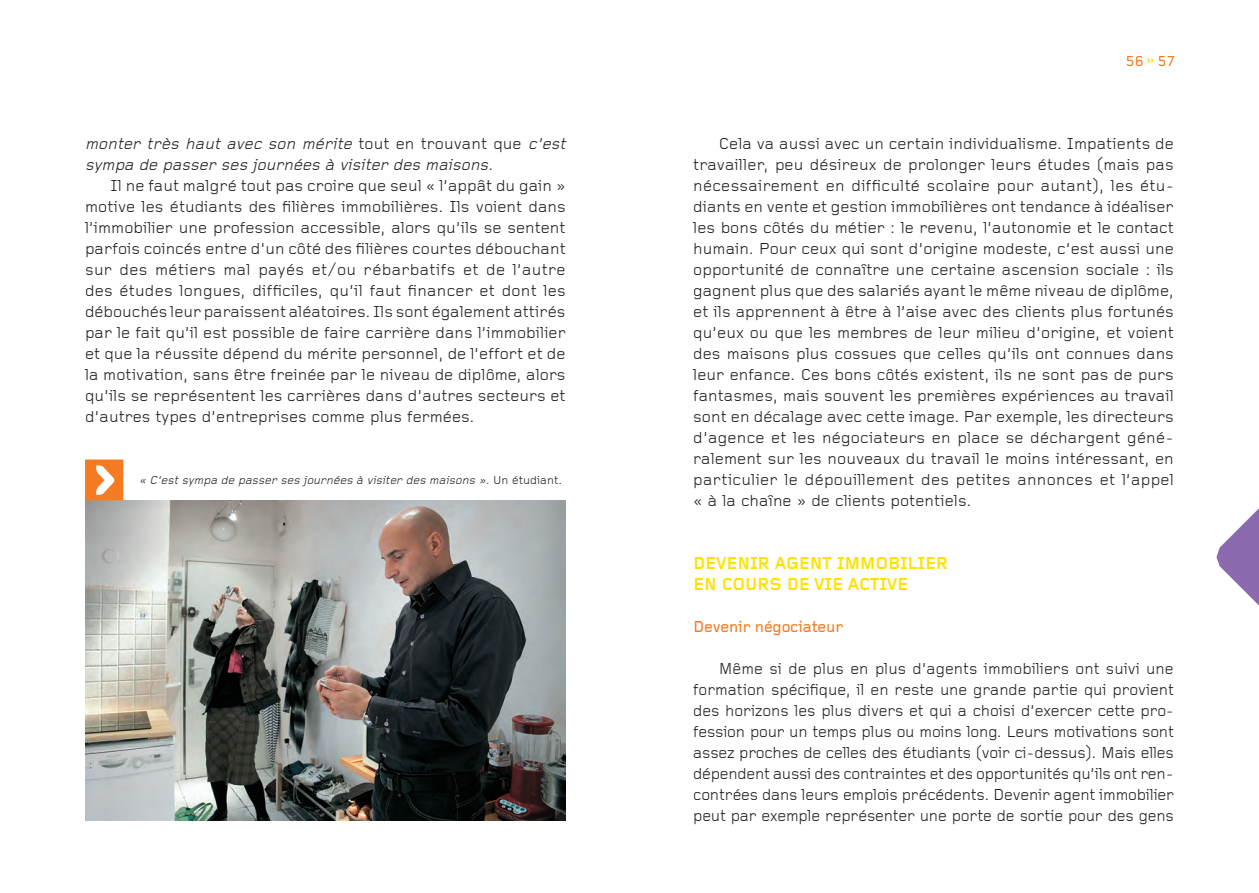
<style>
.page{position:relative;width:1259px;height:893px;background:#fff}
.page>*{position:absolute;margin:0;border:0;box-sizing:border-box;transform-origin:0 0}
.t1{font:700 18px/21px "Foundry Gridnik";letter-spacing:-.015em;color:#ffe101}
.t2{font:16.5px/21px "Foundry Gridnik";color:#231f20;text-align:justify}
.t3{font:italic 16.5px/21px "Foundry Gridnik";color:#231f20}
.t4{font:500 16.5px "Foundry Gridnik";letter-spacing:-.015em;color:#f47b21}
.t5{font:500 15px "Foundry Gridnik";color:#f47b21}
.t6{font:italic 12px "Foundry Gridnik";color:#231f20}
.s1{font-style:normal}
</style>
<div class="page">
<svg style="left:1147px;top:58px;width:6px;height:5px"></svg>
<svg style="left:1216px;top:508px;width:43px;height:97px"></svg>
<img style="left:85px;top:500px;width:481px;height:321px">
<svg style="left:85px;top:459px;width:38px;height:41px"></svg>
<p class="t3" style="left:85px;top:133px;width:486px">monter très haut avec son mérite <span class="s1">t o u t e n t r o u v a n t q u e</span> c’est sympa de passerses journées à visiterdes maisons.</p>
<p class="t2" style="left:85px;top:175px;width:482px;text-indent:26px">Il ne faut malgré tout pas croire que seul « l’appât du gain » motive les étudiants des filières immobilières. Ils voient dans l’immobilier une profession accessible, alors qu’ils se sentent parfois coincés entre d’un côté des filières courtes débouchant sur des métiers mal payés et/ou rébarbatifs et de l’autre des études longues, difficiles, qu’il faut financer et dont les débouchés leur paraissent aléatoires. Ils sont également attirés par le fait qu’il est possible de faire carrière dans l’immobilier et que la réussite dépend du mérite personnel, de l’effort et de la motivation, sans être freinée par le niveau de diplôme, alors qu’ils se représentent les carrières dans d’autres secteurs et d’autres types d’entreprises comme plus fermées.</p>
<p class="t6" style="left:139px;top:474px;width:424px">« C’estsympa de passerses journées à visiterdes maisons ».<span class="s1">U n é t u d i a n t .</span></p>
<p class="t5" style="left:1125px;top:52px;width:20px">56</p>
<p class="t5" style="left:1157px;top:52px;width:20px">57</p>
<p class="t2" style="left:693px;top:133px;width:482px;text-indent:26px">Cela va aussi avec un certain individualisme. Impatients de travailler, peu désireux de prolonger leurs études (mais pas nécessairement en difficulté scolaire pour autant), les étu&shy;diants en vente et gestion immobilières ont tendance à idéaliser les bons côtés du métier : le revenu, l’autonomie et le contact humain. Pour ceux qui sont d’origine modeste, c’est aussi une opportunité de connaître une certaine ascension sociale : ils gagnent plus que des salariés ayant le même niveau de diplôme, et ils apprennent à être à l’aise avec des clients plus fortunés qu’eux ou que les membres de leur milieu d’origine, et voient des maisons plus cossues que celles qu’ils ont connues dans leur enfance. Ces bons côtés existent, ils ne sont pas de purs fantasmes, mais souvent les premières expériences au travail sont en décalage avec cette image. Par exemple, les directeurs d’agence et les négociateurs en place se déchargent géné&shy;ralement sur les nouveaux du travail le moins intéressant, en particulier le dépouillement des petites annonces et l’appel « à la chaîne » de clients potentiels.</p>
<p class="t1" style="left:693px;top:553px;width:257px">D EVENIR AGENT IMMOBILIER<br>EN COURS DE VIE ACTIVE</p>
<p class="t4" style="left:693px;top:617px;width:152px">Devenir négociateur</p>
<p class="t2" style="left:693px;top:658px;width:482px;text-indent:26px">Même si de plus en plus d’agents immobiliers ont suivi une formation spécifique, il en reste une grande partie qui provient des horizons les plus divers et qui a choisi d’exercer cette pro&shy;fession pour un temps plus ou moins long. Leurs motivations sont assez proches de celles des étudiants (voir ci-dessus). Mais elles dépendent aussi des contraintes et des opportunités qu’ils ont ren&shy;contrées dans leurs emplois précédents. Devenir agent immobilier peut par exemple représenter une porte de sortie pour des gens</p>
</div>
